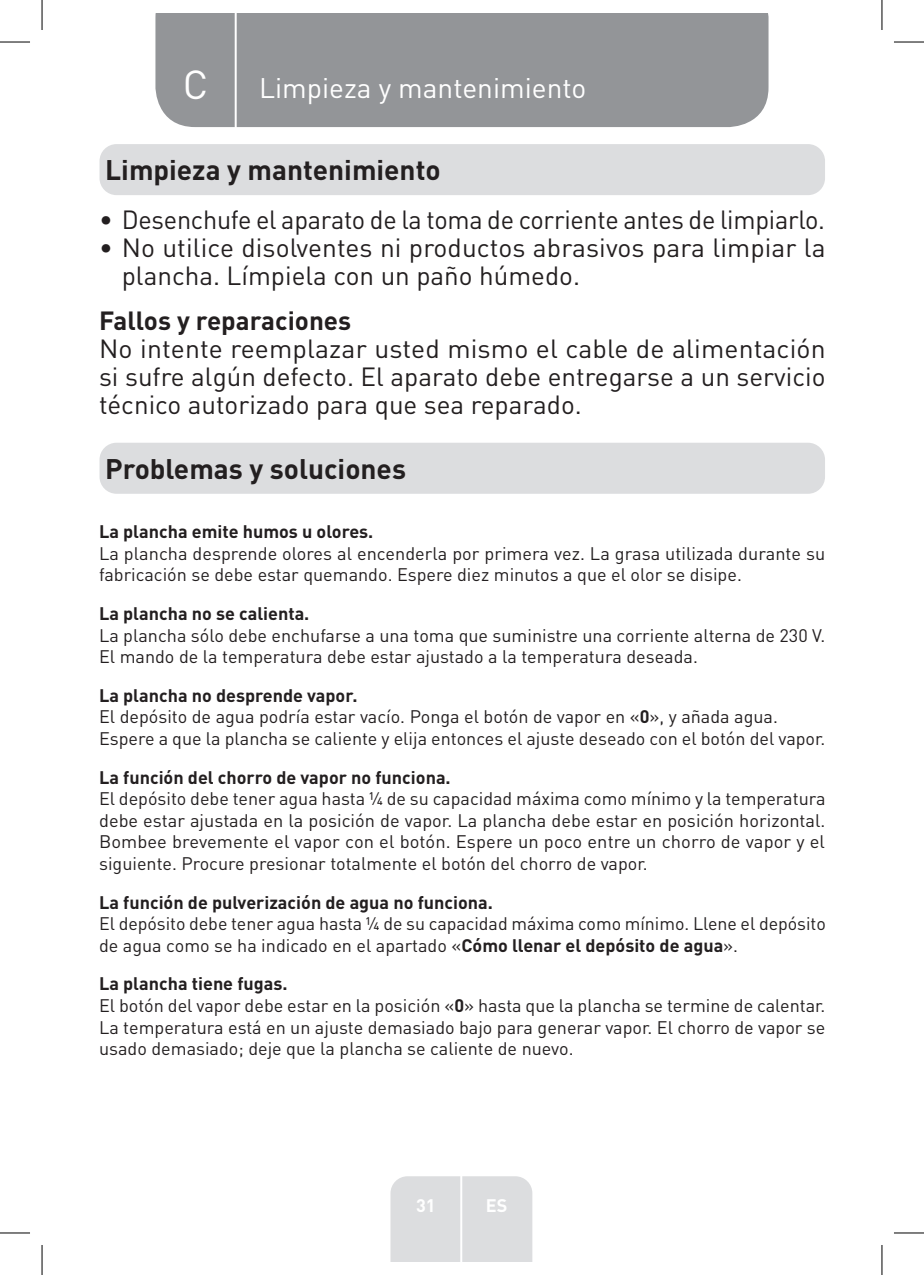
<style>
.page{position:relative;width:924px;height:1275px;background:#fff}
.page>*{position:absolute;margin:0;border:0;box-sizing:border-box;transform-origin:0 0}
.t1{font:40px "DIN Pro";color:#fff}
.Headline-01{font:700 28px "DIN Pro";color:#231f20}
.TitreGauche__gabarit{font:28px "DIN Pro";color:#fff}
.Large_Text__3_2_mm{font:26px/28px "DIN Pro";color:#231f20}
.Large_Text__3_2_mm__SB{font:700 26px "DIN Pro";color:#231f20}
.Body{font:18px/21.6px "DIN Pro";color:#231f20}
.Headline-02_SB{font:700 18px "DIN Pro";color:#231f20}
.Body-2{font:700 18px "DIN Pro";color:#231f20}
.t2{font:700 18px "DIN Pro";color:#fff}
.s1{font-weight:700}
</style>
<div class="page">
<div style="left:155px;top:14px;width:613px;height:113px;background:#939598"></div>
<div style="left:390px;top:1176px;width:142px;height:85px;background:#dcdddf"></div>
<hr style="left:460px;top:1153px;width:2px;height:108px;background:#fff">
<hr style="left:234px;top:14px;width:2px;height:116px;background:#fff">
<div style="left:99px;top:144px;width:725px;height:51px;background:#dcdddf;border-radius:17px"></div>
<div style="left:99px;top:443px;width:725px;height:51px;background:#dcdddf;border-radius:17px"></div>
<hr style="left:0;top:42px;width:30px;height:1px;background:#000">
<hr style="left:893px;top:42px;width:30px;height:1px;background:#000">
<hr style="left:0;top:1232px;width:30px;height:1px;background:#000">
<hr style="left:893px;top:1232px;width:30px;height:1px;background:#000">
<hr style="left:42px;top:0;width:1px;height:30px;background:#000">
<hr style="left:42px;top:1245px;width:1px;height:30px;background:#000">
<hr style="left:881px;top:0;width:1px;height:30px;background:#000">
<hr style="left:881px;top:1245px;width:1px;height:30px;background:#000">
<p class="t1" style="left:183px;top:57px;width:27px">C</p>
<p class="TitreGauche__gabarit" style="left:259px;top:69px;width:328px">Limpieza y mantenimiento</p>
<p class="Headline-01" style="left:105px;top:151px;width:337px">Limpieza y mantenimiento</p>
<p class="Large_Text__3_2_mm" style="left:99px;top:205px;width:727px">• Desenchufe el aparato de la toma de corriente antes de limpiarlo.</p>
<p class="Large_Text__3_2_mm" style="left:122px;top:233px;width:705px;text-indent:-23px">• No utilice disolventes ni productos abrasivos para limpiar la plancha. Límpiela con un paño húmedo.</p>
<p class="Large_Text__3_2_mm__SB" style="left:99px;top:303px;width:253px">Fallos y reparaciones</p>
<p class="Large_Text__3_2_mm" style="left:99px;top:334px;width:727px;text-align:justify">No intente reemplazar usted mismo el cable de alimentación si sufre algún defecto. El aparato debe entregarse a un servicio técnico autorizado para que sea reparado.</p>
<p class="Headline-01" style="left:105px;top:450px;width:302px">Problemas y soluciones</p>
<p class="Body-2" style="left:99px;top:519px;width:276px">La plancha emite humos u olores.</p>
<p class="Body" style="left:99px;top:541px;width:727px">La plancha desprende olores al encenderla por primera vez. La grasa utilizada durante su fabricación se debe estar quemando. Espere diez minutos a que el olor se disipe.</p>
<p class="Headline-02_SB" style="left:99px;top:601px;width:212px">La plancha no se calienta.</p>
<p class="Body" style="left:99px;top:623px;width:727px">La plancha sólo debe enchufarse a una toma que suministre una corriente alterna de 230 V.<br>El mando de la temperatura debe estar ajustado a la temperatura deseada.</p>
<p class="Headline-02_SB" style="left:99px;top:683px;width:260px">La plancha no desprende vapor.</p>
<p class="Body" style="left:99px;top:705px;width:680px">El depósito de agua podría estar vacío. Ponga el botón de vapor en «<span class="s1">0</span>», y añada agua.</p>
<p class="Body" style="left:99px;top:727px;width:727px">Espere a que la plancha se caliente y elija entonces el ajuste deseado con el botón del vapor.</p>
<p class="Headline-02_SB" style="left:99px;top:765px;width:353px">La función del chorro de vapor no funciona.</p>
<p class="Body" style="left:99px;top:787px;width:727px;text-align:justify">El depósito debe tener agua hasta ¼ de su capacidad máxima como mínimo y la temperatura debe estar ajustada en la posición de vapor. La plancha debe estar en posición horizontal.<br>Bombee brevemente el vapor con el botón. Espere un poco entre un chorro de vapor y el siguiente. Procure presionar totalmente el botón del chorro de vapor.</p>
<p class="Headline-02_SB" style="left:99px;top:890px;width:395px">La función de pulverización de agua no funciona.</p>
<p class="Body" style="left:99px;top:912px;width:728px">El depósito debe tener agua hasta ¼ de su capacidad máxima como mínimo. Llene el depósito de agua como se ha indicado en el apartado «<span class="s1">Cómo llenar el depósito de agua</span>».</p>
<p class="Headline-02_SB" style="left:99px;top:971px;width:190px">La plancha tiene fugas.</p>
<p class="Body" style="left:99px;top:994px;width:727px;text-align:justify">El botón del vapor debe estar en la posición «<span class="s1">0</span>» hasta que la plancha se termine de calentar.<br>La temperatura está en un ajuste demasiado bajo para generar vapor. El chorro de vapor se usado demasiado; deje que la plancha se caliente de nuevo.</p>
<p class="t2" style="left:416px;top:1192px;width:21px">31</p>
<p class="t2" style="left:485px;top:1192px;width:23px">ES</p>
</div>
